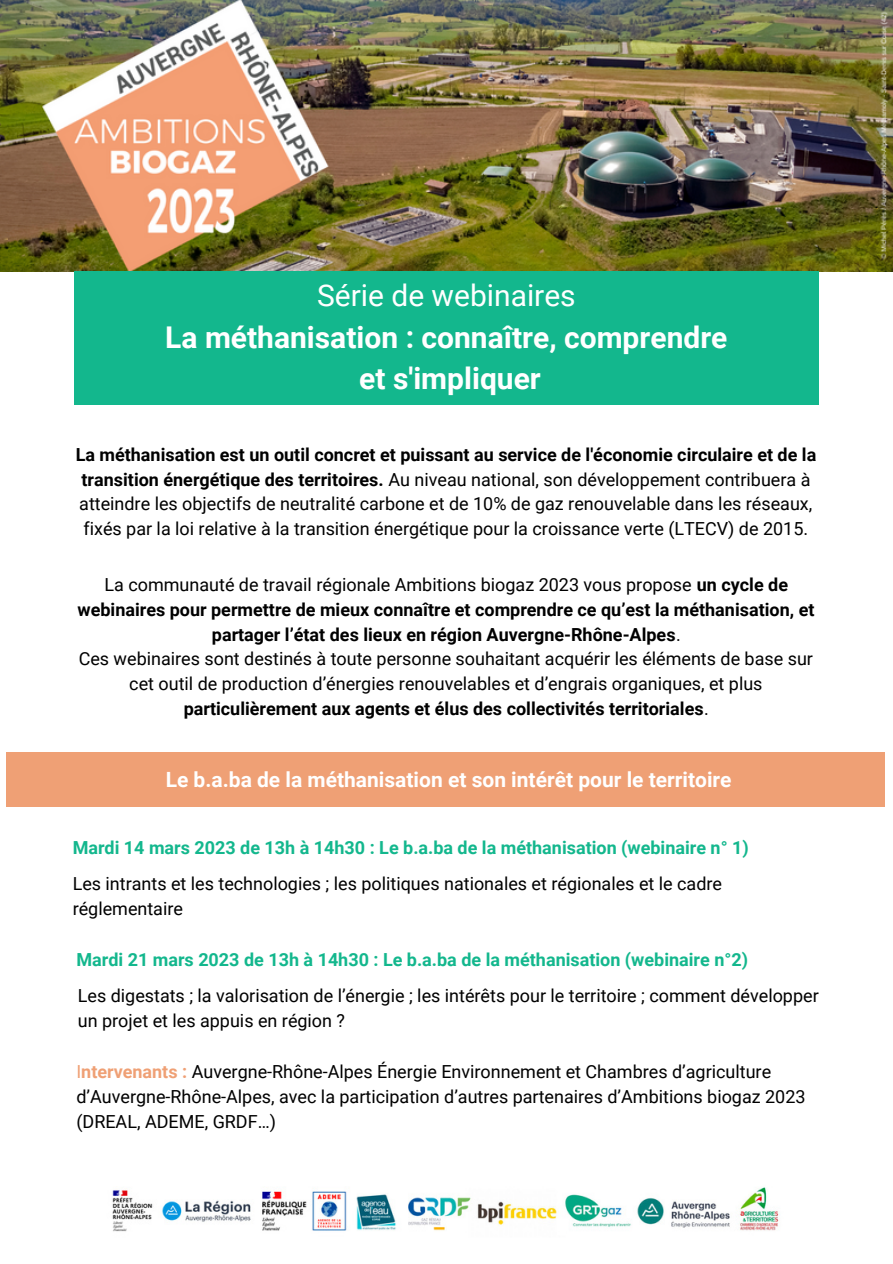
<style>
.page{position:relative;width:893px;height:1264px;background:#fff}
.page>*{position:absolute;margin:0;border:0;box-sizing:border-box;transform-origin:0 0}
.t1{font:700 30px/41.5px "Roboto";color:#fff;text-align:center}
.t2{font:30px "Roboto";color:#fff}
.t3{font:700 21px "Roboto";color:#fff}
.t4{font:18px/24.8px "Roboto";color:#000}
.t5{font:700 18px "Roboto";color:#13b78d}
.s1{font-weight:700}
.s2{color:#efa075}
.s3{font-weight:700;color:#efa075}
</style>
<div class="page">
<div style="left:6px;top:752px;width:878px;height:55px;background:#efa075"></div>
<img style="left:0;top:0;width:892px;height:271px">
<div style="left:74px;top:271px;width:744px;height:134px;background:#13b78d"></div>
<img style="left:112px;top:1187px;width:667px;height:45px">
<h1 class="t2" style="left:317px;top:278px;width:260px">Série de webinaires</h1>
<h1 class="t1" style="left:165px;top:317px;width:563px">La méthanisation : connaître, comprendre et s'impliquer</h1>
<p class="t4" style="left:76px;top:442px;width:742px"><span class="s1">La méthanisation est un outil concret et puissant au service de l'économie circulaire et de la transition énergétique des territoires.</span> Au niveau national, son développement contribuera à atteindre les objectifs de neutralité carbone et de 10% de gaz renouvelable dans les réseaux, fixés par la loi relative à la transition énergétique pour la croissance verte (LTECV) de 2015.</p>
<p class="t4" style="left:77px;top:572px;width:738px;text-align:center">La communauté de travail régionale Ambitions biogaz 2023 vous propose <span class="s1">un cycle de webinaires pour permettre de mieux connaître et comprendre ce qu’est la méthanisation, et partager l’état des lieux en région Auvergne-Rhône-Alpes</span>.<br>Ces webinaires sont destinés à toute personne souhaitant acquérir les éléments de base sur cet outil de production d’énergies renouvelables et d’engrais organiques, et plus <span class="s1">particulièrement aux agents et élus des collectivités territoriales</span>.</p>
<p class="t3" style="left:166px;top:767px;width:567px">Le b.a.ba de la méthanisation et son intérêt pour le territoire</p>
<p class="t5" style="left:73px;top:837px;width:677px">Mardi 14 mars 2023 de 13h à 14h30 : Le b.a.ba de la méthanisation (webinaire n° 1)</p>
<p class="t4" style="left:73px;top:871px;width:651px">Les intrants et les technologies ; les politiques nationales et régionales et le cadre réglementaire</p>
<p class="t5" style="left:76px;top:949px;width:673px">Mardi 21 mars 2023 de 13h à 14h30 : Le b.a.ba de la méthanisation (webinaire n°2)</p>
<p class="t4" style="left:78px;top:983px;width:742px">Les digestats ; la valorisation de l’énergie ; les intérêts pour le territoire ; comment développer un projet et les appuis en région ?</p>
<p class="t4" style="left:76px;top:1059px;width:730px"><span class="s2">I</span><span class="s3">ntervenants :</span> Auvergne-Rhône-Alpes Énergie Environnement et Chambres d’agriculture d’Auvergne-Rhône-Alpes, avec la participation d’autres partenaires d’Ambitions biogaz 2023 (DREAL, ADEME, GRDF…)</p>
</div>
